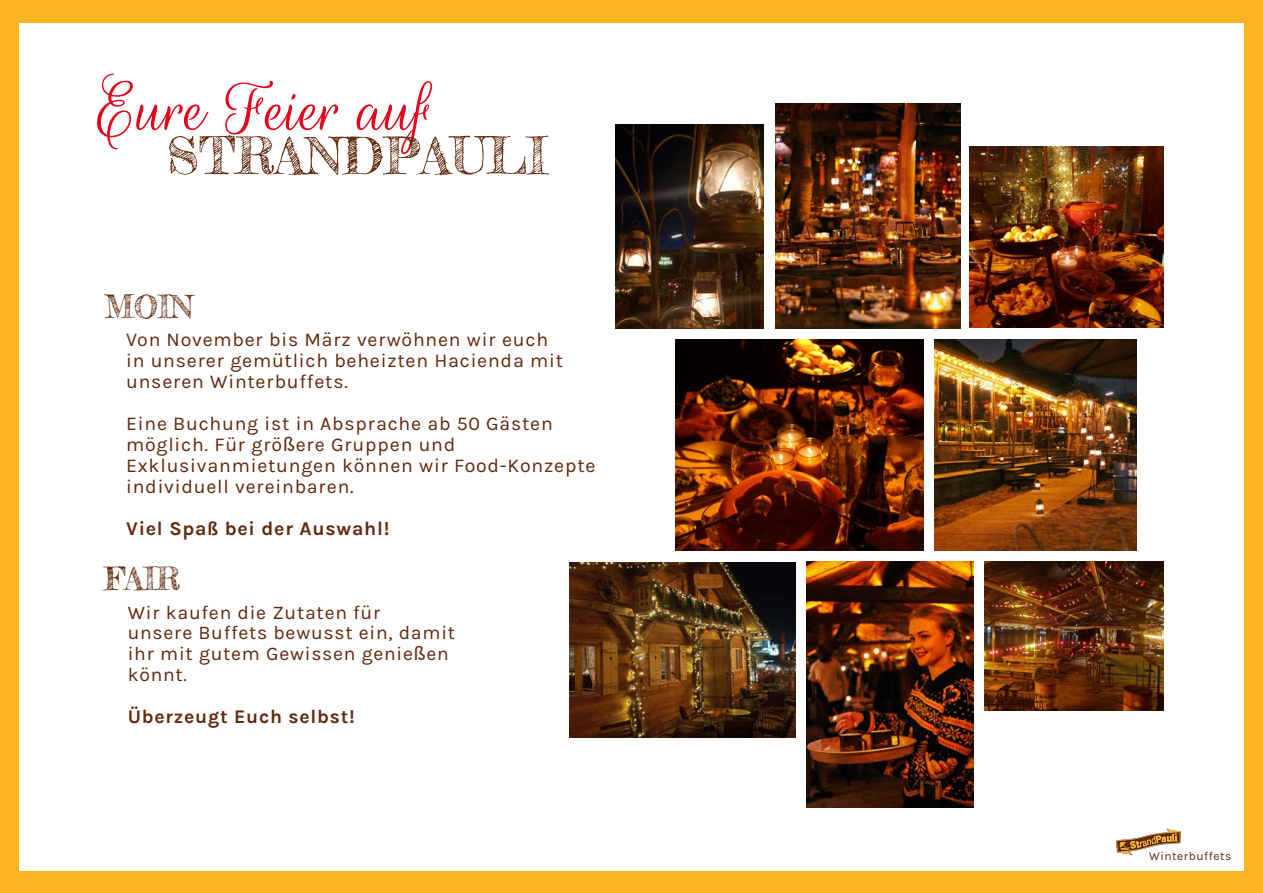
<style>
.page{position:relative;width:1263px;height:893px;background:#fab421}
.page>*{position:absolute;margin:0;border:0;box-sizing:border-box;transform-origin:0 0}
.t1{font:75px "Rouge Script";color:#e3051c}
.t2{font:51px "Frederickathe Great";color:#62290d}
.t3{font:31.5px "Frederickathe Great";color:#62290d}
.t4{font:19.5px/21px "Karla";letter-spacing:.04em;color:#62290d}
.t5{font:700 19.5px "Karla";letter-spacing:.04em;color:#62290d}
.t6{font:19.35px/20.9px "Karla";letter-spacing:.04em;color:#62290d}
.t7{font:700 19.35px "Karla";letter-spacing:.04em;color:#62290d}
.t8{font:12px "Karla";letter-spacing:.04em;color:#62290d}
.s1{font-family:"Arial"}
.s2{font-family:"Consolas"}
</style>
<div class="page">
<div style="left:19px;top:23px;width:1225px;height:847px;background:#fff"></div>
<svg style="left:1116px;top:828px;width:65px;height:27px"></svg>
<img style="left:676px;top:339px;width:248px;height:212px">
<img style="left:775px;top:103px;width:185px;height:226px">
<img style="left:807px;top:561px;width:166px;height:247px">
<img style="left:616px;top:124px;width:148px;height:205px">
<img style="left:934px;top:339px;width:203px;height:212px">
<img style="left:970px;top:146px;width:193px;height:182px">
<img style="left:984px;top:561px;width:179px;height:149px">
<img style="left:569px;top:562px;width:226px;height:175px">
<h1 class="t1" style="left:96px;top:67px;width:337px">Eure Feier auf</h1>
<h2 class="t2" style="left:167px;top:124px;width:382px">STRANDPAULI</h2>
<h3 class="t3" style="left:105px;top:287px;width:90px">MOIN</h3>
<p class="t4" style="left:126px;top:329px;width:438px">Von November bis März verwöhnen wir euch in unserer gemütlich beheizten Hacienda mit unseren Winterbuffets.</p>
<p class="t4" style="left:126px;top:413px;width:471px">Eine Buchung ist in Absprache ab 50 Gästen möglich. Für grö<span class="s1">ß</span>ere Gruppen und Exklusivanmietungen können wir Food-Konzepte individuell vereinbaren.</p>
<p class="t5" style="left:126px;top:516px;width:265px">Viel Spa<span class="s2">ß</span> bei der Auswahl!</p>
<h3 class="t3" style="left:105px;top:559px;width:77px">FAIR</h3>
<p class="t6" style="left:128px;top:602px;width:329px">Wir kaufen die Zutaten für<br>unsere Buffets bewusst ein, damit ihr mit gutem Gewissen genie<span class="s1">ß</span>en könnt.</p>
<p class="t7" style="left:128px;top:704px;width:228px">Überzeugt Euch selbst!</p>
<p class="t8" style="left:1149px;top:850px;width:84px">Winterbuffets</p>
</div>
